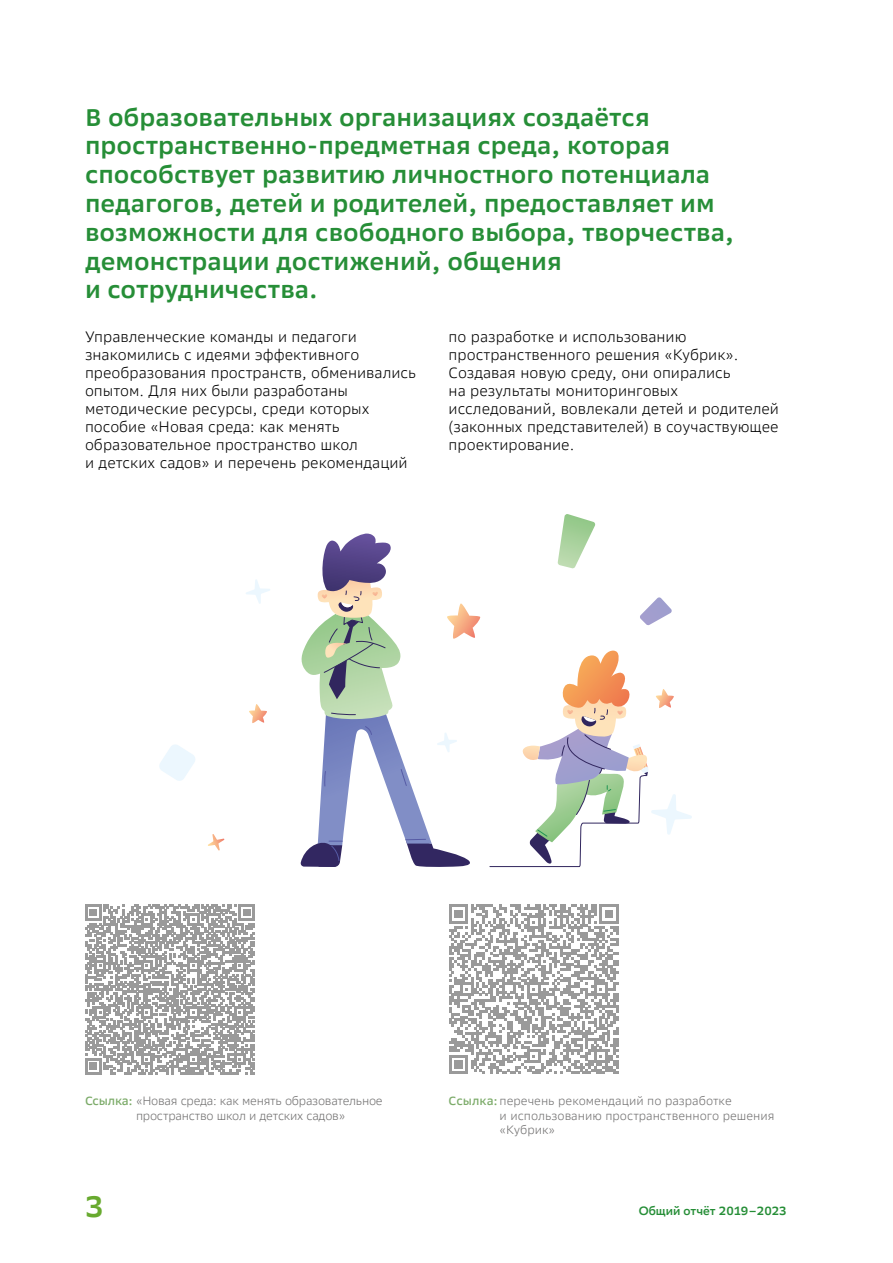
<style>
.page{position:relative;width:893px;height:1263px;background:#fff}
.page>*{position:absolute;margin:0;border:0;box-sizing:border-box;transform-origin:0 0}
.t1{font:600 30px "SB Sans Text";color:#68aa2f}
.t2{font:600 24px/28.8px "SB Sans Text";color:#268e37}
.t3{font:300 15px/18px "SB Sans Text";color:#000}
.t4{font:300 12px/14.4px "SB Sans Text";color:#706f6f}
.t5{font:300 12px/14.4px "SB Sans Text";letter-spacing:-.02em;color:#706f6f}
.t6{font:600 12px "SB Sans Display";color:#268e37}
.s1{font-weight:500;color:#7cab69}
.s2{font-family:"SB Sans Text"}
</style>
<div class="page">
<svg style="left:249px;top:704px;width:18px;height:19px"></svg>
<svg style="left:300px;top:534px;width:181px;height:333px"></svg>
<svg style="left:246px;top:579px;width:24px;height:25px"></svg>
<svg style="left:558px;top:514px;width:38px;height:54px"></svg>
<svg style="left:640px;top:597px;width:32px;height:28px"></svg>
<svg style="left:159px;top:744px;width:36px;height:37px"></svg>
<svg style="left:208px;top:834px;width:17px;height:17px"></svg>
<svg style="left:489px;top:651px;width:203px;height:216px"></svg>
<svg style="left:85px;top:904px;width:170px;height:170px"></svg>
<svg style="left:449px;top:904px;width:170px;height:170px"></svg>
<p class="t2" style="left:85px;top:103px;width:650px">В образовательных организациях создаётся пространственно-предметная среда, которая способствует развитию личностного потенциала педагогов, детей и родителей, предоставляет им возможности для свободного выбора, творчества, демонстрации достижений, общения<br>и сотрудничества.</p>
<p class="t3" style="left:85px;top:328px;width:333px">Управленческие команды и педагоги знакомились с идеями эффективного преобразования пространств, обменивались опытом. Для них были разработаны методические ресурсы, среди которых пособие «Новая среда: как менять образовательное пространство школ<br>и детских садов» и перечень рекомендаций</p>
<p class="t3" style="left:449px;top:328px;width:332px">по разработке и использованию пространственного решения «Кубрик».<br>Создавая новую среду, они опирались<br>на результаты мониторинговых исследований, вовлекали детей и родителей (законных представителей) в соучаствующее проектирование.</p>
<p class="t5" style="left:136px;top:1094px;width:248px;text-indent:-51px"><span class="s1">Ссылка:</span> «Новая среда: как менять образовательное пространство школ и детских садов»</p>
<p class="t4" style="left:500px;top:1094px;width:276px;text-indent:-51px"><span class="s1">Ссылка:</span> перечень рекомендаций по разработке<br>и использованию пространственного решения «Кубрик»</p>
<h1 class="t1" style="left:85px;top:1188px;width:20px">3</h1>
<p class="t6" style="left:639px;top:1204px;width:149px">Общий отчёт <span class="s2">2019–2023</span></p>
</div>
